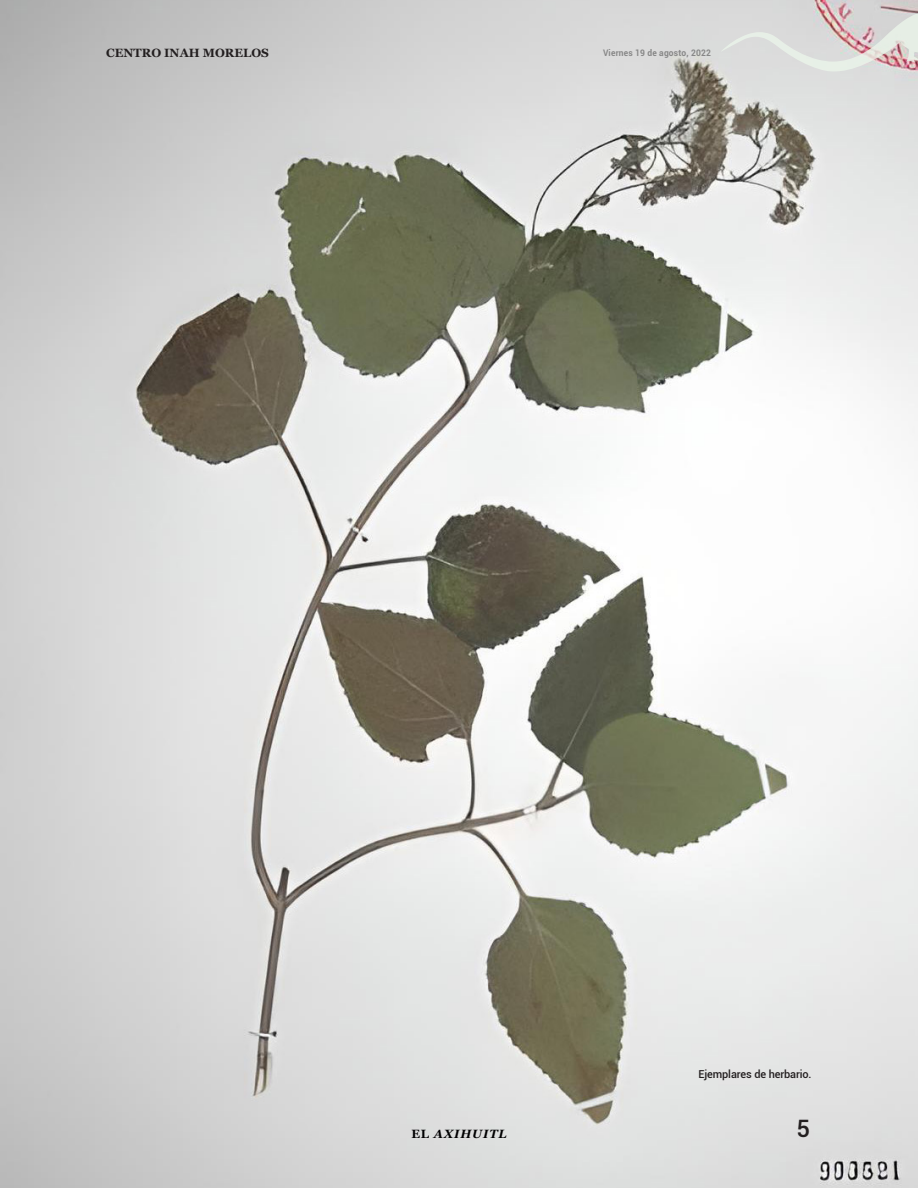
<style>
.page{position:relative;width:918px;height:1188px;background:#fff}
.page>*{position:absolute;margin:0;border:0;box-sizing:border-box;transform-origin:0 0}
.t1{font:500 24px "Roboto";color:#231f20}
.t2{font:700 12px "Georgia";color:#231f20}
.t3{font:italic 700 12px "Georgia";letter-spacing:.07em;color:#000001}
.t4{font:500 10.95px "Roboto";letter-spacing:-.01em;color:#231f20}
.t5{font:700 9px "Roboto";letter-spacing:.02em;color:#878787;scale:.94 1}
.s1{font-style:normal}
</style>
<div class="page">
<img style="left:0;top:0;width:918px;height:1188px">
<img style="left:0;top:561px;width:1px;height:521px">
<svg style="left:0;top:14px;width:1px;height:57px"></svg>
<svg style="left:721px;top:14px;width:197px;height:57px;background:#dad5d4"></svg>
<h2 class="t2" style="left:106px;top:45px;width:164px">CENTRO INAH MORELOS</h2>
<p class="t5" style="left:603px;top:47px;width:116px">Viernes 19 de agosto, 2022</p>
<p class="t4" style="left:698px;top:1066px;width:115px">Ejemplares de herbario.</p>
<h2 class="t3" style="left:411px;top:1126px;width:97px"><span class="s1">EL</span> AXIHUITL</h2>
<h1 class="t1" style="left:796px;top:1112px;width:15px">5</h1>
</div>
